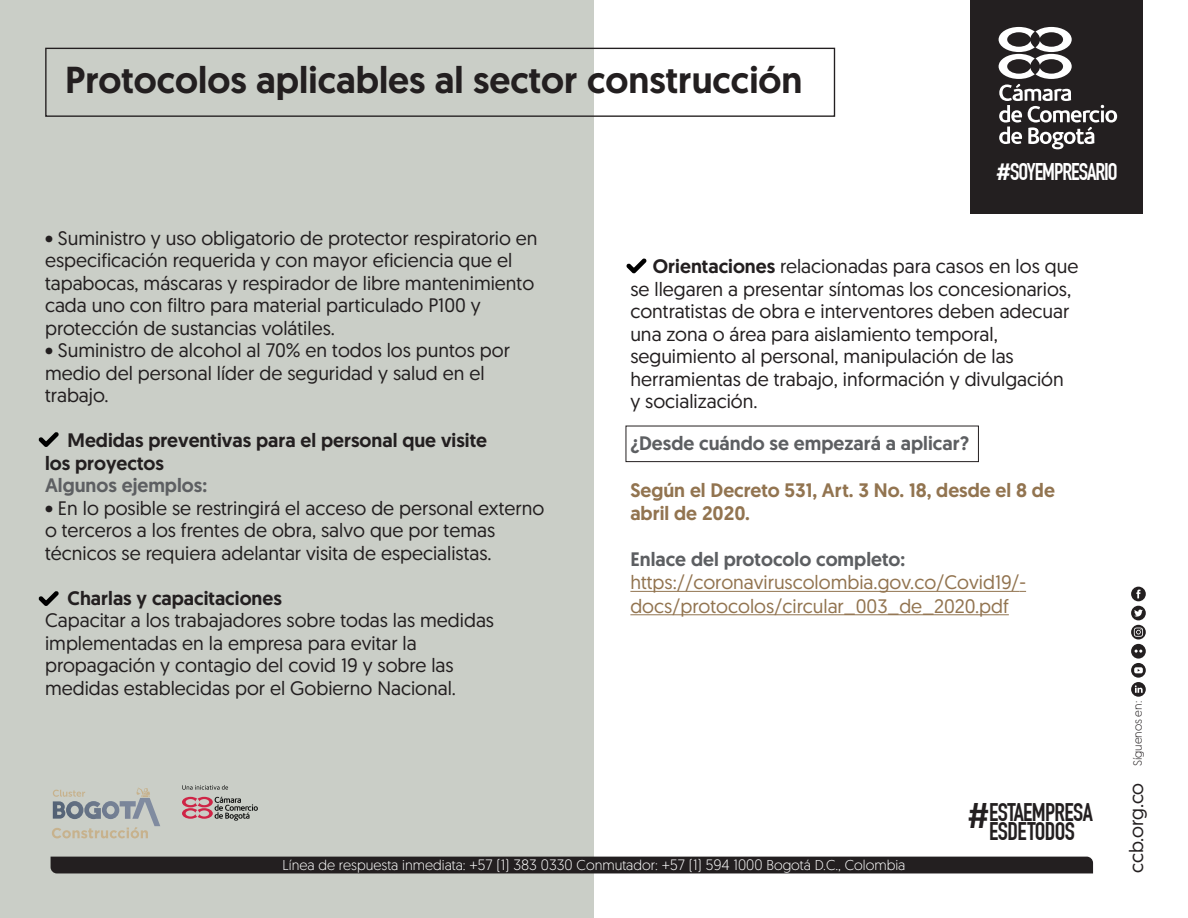
<style>
.page{position:relative;width:1188px;height:918px;background:#fff}
.page>*{position:absolute;margin:0;border:0;box-sizing:border-box;transform-origin:0 0}
.t1{font:500 37.5px "Geomanist";color:#231f20}
.t2{font:700 24.9px/19.5px "DIN Condensed";letter-spacing:-.025em;color:#231f20;text-align:center}
.t3{font:700 23.7px "DIN Condensed";letter-spacing:-.045em;color:#fff}
.t4{font:19.5px/22.5px "Geomanist";color:#231f20}
.t5{font:19.5px/23.4px "Geomanist";color:#927450}
.t6{font:500 19.5px/22.5px "Geomanist";color:#231f20}
.t7{font:500 19.5px "Geomanist";color:#5d5f62}
.t8{font:500 19.5px/23.4px "Geomanist";color:#927450}
.t9{font:300 14.25px "Geomanist";color:#fff}
.t10{font:300 11.85px "Geomanist";color:#231f20}
.s1{font-family:"Geomanist";font-weight:500}
.s2{font-weight:500}
.s3{font-family:"DIN Pro";font-weight:500;font-size:34.95px}
.s4{font-size:15px}
</style>
<div class="page">
<div style="left:0;top:0;width:594px;height:918px;background:#cacec7"></div>
<svg style="left:1131px;top:587px;width:15px;height:110px"></svg>
<div style="left:970px;top:0;width:173px;height:213px;background:#231f20"></div>
<svg style="left:999px;top:27px;width:118px;height:122px"></svg>
<div style="left:45px;top:48px;width:790px;height:69px;border:1px solid #231f20"></div>
<div style="left:51px;top:857px;width:1042px;height:16px;background:#231f20"></div>
<hr style="left:630px;top:591px;width:390px;height:1px;background:#927450">
<hr style="left:630px;top:614px;width:379px;height:1px;background:#927450">
<div style="left:626px;top:426px;width:353px;height:36px;border:1px solid #231f20"></div>
<svg style="left:38px;top:432px;width:21px;height:15px"></svg>
<svg style="left:38px;top:591px;width:21px;height:15px"></svg>
<svg style="left:626px;top:258px;width:20px;height:16px"></svg>
<svg style="left:52px;top:788px;width:108px;height:50px"></svg>
<svg style="left:182px;top:797px;width:76px;height:24px"></svg>
<svg style="left:182px;top:785px;width:46px;height:5px"></svg>
<h1 class="t1" style="left:65px;top:55px;width:739px">Protocolos aplicables al sector construcción</h1>
<p class="t3" style="left:996px;top:157px;width:123px"><span class="s1">#</span>SOYEMPRESARIO</p>
<p class="t4" style="left:45px;top:226px;width:494px">• Suministro y uso obligatorio de protector respiratorio en especificación requerida y con mayor eficiencia que el tapabocas, máscaras y respirador de libre mantenimiento cada uno con filtro para material particulado P100 y protección de sustancias volátiles.</p>
<p class="t4" style="left:45px;top:339px;width:466px">• Suministro de alcohol al 70% en todos los puntos por medio del personal líder de seguridad y salud en el trabajo.</p>
<p class="t6" style="left:45px;top:429px;width:444px;text-indent:23px">Medidas preventivas para el personal que visite los proyectos</p>
<p class="t7" style="left:45px;top:473px;width:164px">Algunos ejemplos:</p>
<p class="t4" style="left:45px;top:496px;width:501px">• En lo posible se restringirá el acceso de personal externo o terceros a los frentes de obra, salvo que por temas técnicos se requiera adelantar visita de especialistas.</p>
<p class="t6" style="left:68px;top:587px;width:216px">Charlas y capacitaciones</p>
<p class="t4" style="left:45px;top:609px;width:451px">Capacitar a los trabajadores sobre todas las medidas implementadas en la empresa para evitar la propagación y contagio del covid 19 y sobre las medidas establecidas por el Gobierno Nacional.</p>
<p class="t4" style="left:630px;top:255px;width:449px;text-indent:23px"><span class="s2">Orientaciones</span> relacionadas para casos en los que se llegaren a presentar síntomas los concesionarios, contratistas de obra e interventores deben adecuar una zona o área para aislamiento temporal, seguimiento al personal, manipulación de las herramientas de trabajo, información y divulgación y socialización.</p>
<p class="t7" style="left:630px;top:430px;width:340px">¿Desde cuándo se empezará a aplicar?</p>
<p class="t8" style="left:630px;top:478px;width:426px">Según el Decreto 531, Art. 3 No. 18, desde el 8 de abril de 2020.</p>
<p class="t7" style="left:630px;top:546px;width:276px">Enlace del protocolo completo:</p>
<p class="t5" style="left:630px;top:570px;width:397px">https://coronaviruscolombia.gov.co/Covid19/- docs/protocolos/circular_003_de_2020.pdf</p>
<p class="t2" style="left:966px;top:802px;width:128px"><span class="s3">#</span>ESTAEMPRESA<br>ESDETODOS</p>
<p class="t9" style="left:283px;top:855px;width:624px">Línea de respuesta inmediata: <span class="s4">+57 (1) 383 0330</span> Conmutador: <span class="s4">+57 (1) 594 1000</span> Bogotá D.C., Colombia</p>
<p class="t10" style="left:1130px;top:766px;width:66px;rotate:-90deg">Síguenos en:</p>
<p class="t4" style="left:1124px;top:873px;width:92px;rotate:-90deg">ccb.org.co</p>
</div>
